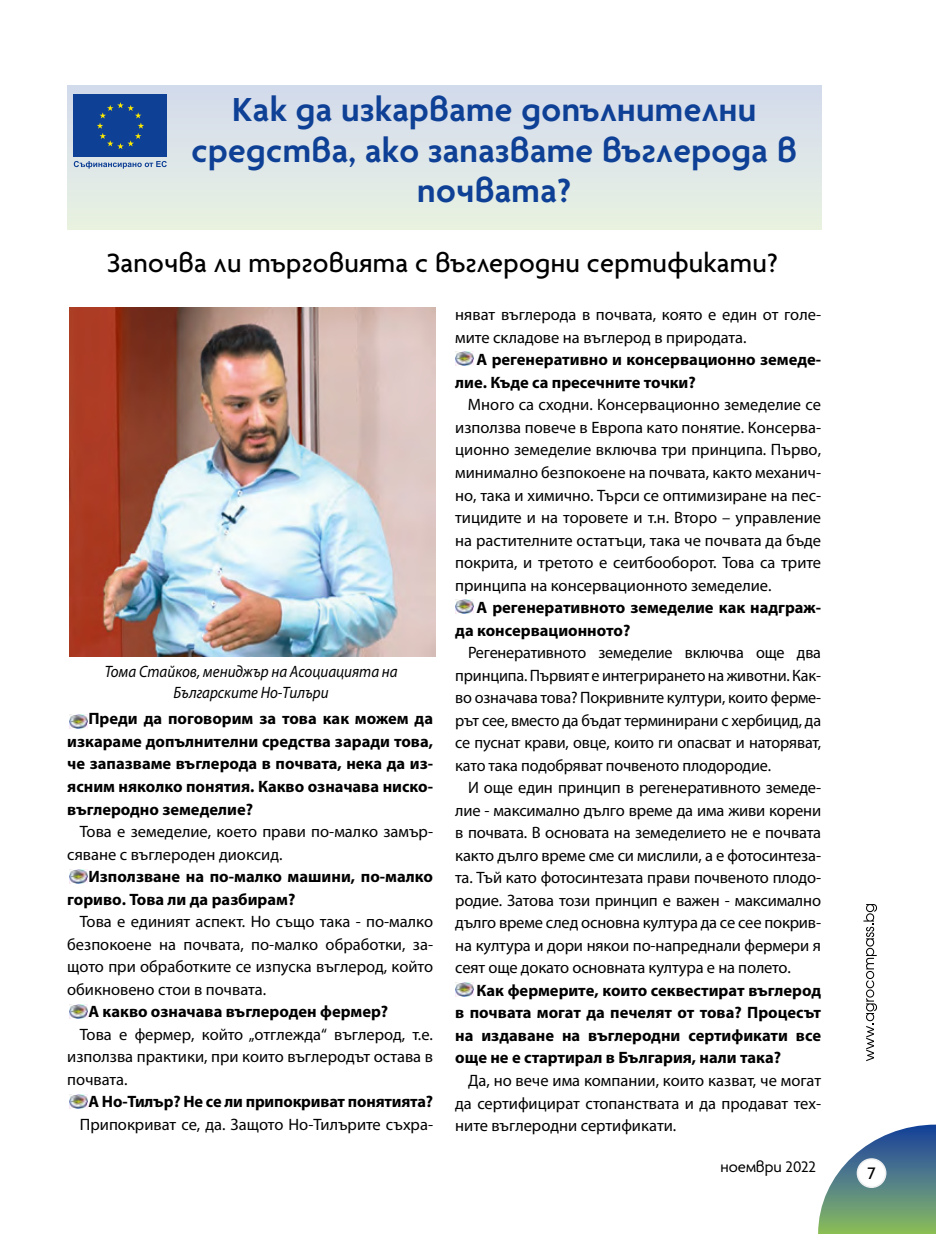
<style>
.page{position:relative;width:936px;height:1234px;background:#fff}
.page>*{position:absolute;margin:0;border:0;box-sizing:border-box;transform-origin:0 0}
.t1{font:600 36px/40.5px "Agenda Bg";letter-spacing:.01em;color:#0e4096;text-align:center}
.t2{font:500 28.5px "Agenda Bg";letter-spacing:.01em;color:#000}
.t3{font:500 18px "Agenda Bg";color:#000}
.t4{font:16.5px/22.5px "Myriad Pro";color:#000;text-align:justify}
.t5{font:700 16.5px/22.5px "Myriad Pro";color:#000}
.t6{font:italic 16.5px/21px "Myriad Pro";color:#000;text-align:center;scale:.91 1}
.t7{font:16.5px "Agenda Bg";color:#000}
</style>
<div class="page">
<svg style="left:863px;top:904px;width:14px;height:156px"></svg>
<svg style="left:818px;top:1124px;width:117px;height:109px"></svg>
<div style="left:857px;top:1158px;width:28px;height:28px;background:#fff;border-radius:50%"></div>
<div style="left:856px;top:1157px;width:30px;height:30px;border:2px solid #edeeef;border-radius:50%"></div>
<div style="left:67px;top:85px;width:754px;height:145px;background:#dee7e8"></div>
<div style="left:74px;top:95px;width:93px;height:62px;background:#0e4096"></div>
<svg style="left:97px;top:102px;width:47px;height:47px"></svg>
<svg style="left:74px;top:161px;width:93px;height:8px"></svg>
<img style="left:69px;top:308px;width:366px;height:348px">
<img style="left:69px;top:714px;width:19px;height:14px">
<img style="left:69px;top:869px;width:19px;height:14px">
<img style="left:69px;top:1004px;width:19px;height:14px">
<img style="left:69px;top:1094px;width:19px;height:14px">
<img style="left:455px;top:982px;width:18px;height:14px">
<img style="left:455px;top:599px;width:18px;height:15px">
<img style="left:455px;top:351px;width:18px;height:14px">
<h1 class="t1" style="left:192px;top:89px;width:606px">Как да изкарвате допълнителни средства, ако запазвате въглерода в почвата?</h1>
<h2 class="t2" style="left:107px;top:246px;width:671px">Започва ли търговията с въглеродни сертификати?</h2>
<p class="t6" style="left:105px;top:660px;width:323px">Тома Стайков, мениджър на Асоциацията на<br>Българските Но-Тилъри</p>
<p class="t5" style="left:67px;top:707px;width:367px;text-align:justify;text-indent:21px">Преди да поговорим за това как можем да изкараме допълнителни средства заради това, че запазваме въглерода в почвата, нека да из&shy;ясним няколко понятия. Какво означава ниско&shy;въглеродно земеделие?</p>
<p class="t4" style="left:67px;top:819px;width:367px;text-indent:13px">Това е земеделие, което прави по-малко замър&shy;сяване с въглероден диоксид.</p>
<p class="t5" style="left:67px;top:864px;width:367px;text-indent:21px">Използване на по-малко машини, по-малко гориво. Това ли да разбирам?</p>
<p class="t4" style="left:67px;top:909px;width:367px;text-indent:13px">Това е единият аспект. Но също така - по-малко безпокоене на почвата, по-малко обработки, за&shy;щото при обработките се изпуска въглерод, който обикновено стои в почвата.</p>
<p class="t5" style="left:88px;top:999px;width:301px">А какво означава въглероден фермер?</p>
<p class="t4" style="left:67px;top:1022px;width:367px;text-indent:13px">Това е фермер, който „отглежда“ въглерод, т.е. използва практики, при които въглеродът остава в почвата.</p>
<p class="t5" style="left:88px;top:1089px;width:346px">А Но-Тилър? Не се ли припокриват понятията?</p>
<p class="t4" style="left:80px;top:1112px;width:354px">Припокриват се, да. Защото Но-Тилърите съхра-</p>
<p class="t4" style="left:455px;top:303px;width:367px">няват въглерода в почвата, която е един от голе&shy;мите складове на въглерод в природата.</p>
<p class="t5" style="left:455px;top:348px;width:367px;text-indent:21px">А регенеративно и консервационно земеде&shy;лие. Къде са пресечните точки?</p>
<p class="t4" style="left:455px;top:393px;width:367px;text-indent:13px">Много са сходни. Консервационно земеделие се използва повече в Европа като понятие. Консерва&shy;ционно земеделие включва три принципа. Първо, минимално безпокоене на почвата, както механич&shy;но, така и химично. Търси се оптимизиране на пес&shy;тицидите и на торовете и т.н. Второ – управление на растителните остатъци, така че почвата да бъде покрита, и третото е сеитбооборот. Това са трите принципа на консервационното земеделие.</p>
<p class="t5" style="left:455px;top:595px;width:367px;text-indent:21px">А регенеративното земеделие как надграж&shy;да консервационното?</p>
<p class="t4" style="left:455px;top:641px;width:367px;text-indent:13px">Регенеративното земеделие включва още два принципа. Първият е интегрирането на животни. Как&shy;во означава това? Покривните култури, които ферме&shy;рът сее, вместо да бъдат терминирани с хербицид, да се пуснат крави, овце, които ги опасват и наторяват, като така подобряват почвеното плодородие.</p>
<p class="t4" style="left:455px;top:776px;width:367px;text-indent:13px">И още един принцип в регенеративното земеде&shy;лие - максимално дълго време да има живи корени в почвата. В основата на земеделието не е почвата както дълго време сме си мислили, а е фотосинтеза&shy;та. Тъй като фотосинтезата прави почвеното плодо&shy;родие. Затова този принцип е важен - максимално дълго време след основна култура да се сее покрив&shy;на култура и дори някои по-напреднали фермери я сеят още докато основната култура е на полето.</p>
<p class="t5" style="left:455px;top:978px;width:367px;text-align:justify;text-indent:21px">Как фермерите, които секвестират въглерод в почвата могат да печелят от това? Процесът на издаване на въглеродни сертификати все още не е стартирал в България, нали така?</p>
<p class="t4" style="left:455px;top:1068px;width:367px;text-indent:13px">Да, но вече има компании, които казват, че могат да сертифицират стопанствата и да продават тех&shy;ните въглеродни сертификати.</p>
<p class="t7" style="left:720px;top:1156px;width:97px">ноември 2022</p>
<p class="t3" style="left:867px;top:1162px;width:10px">7</p>
</div>
